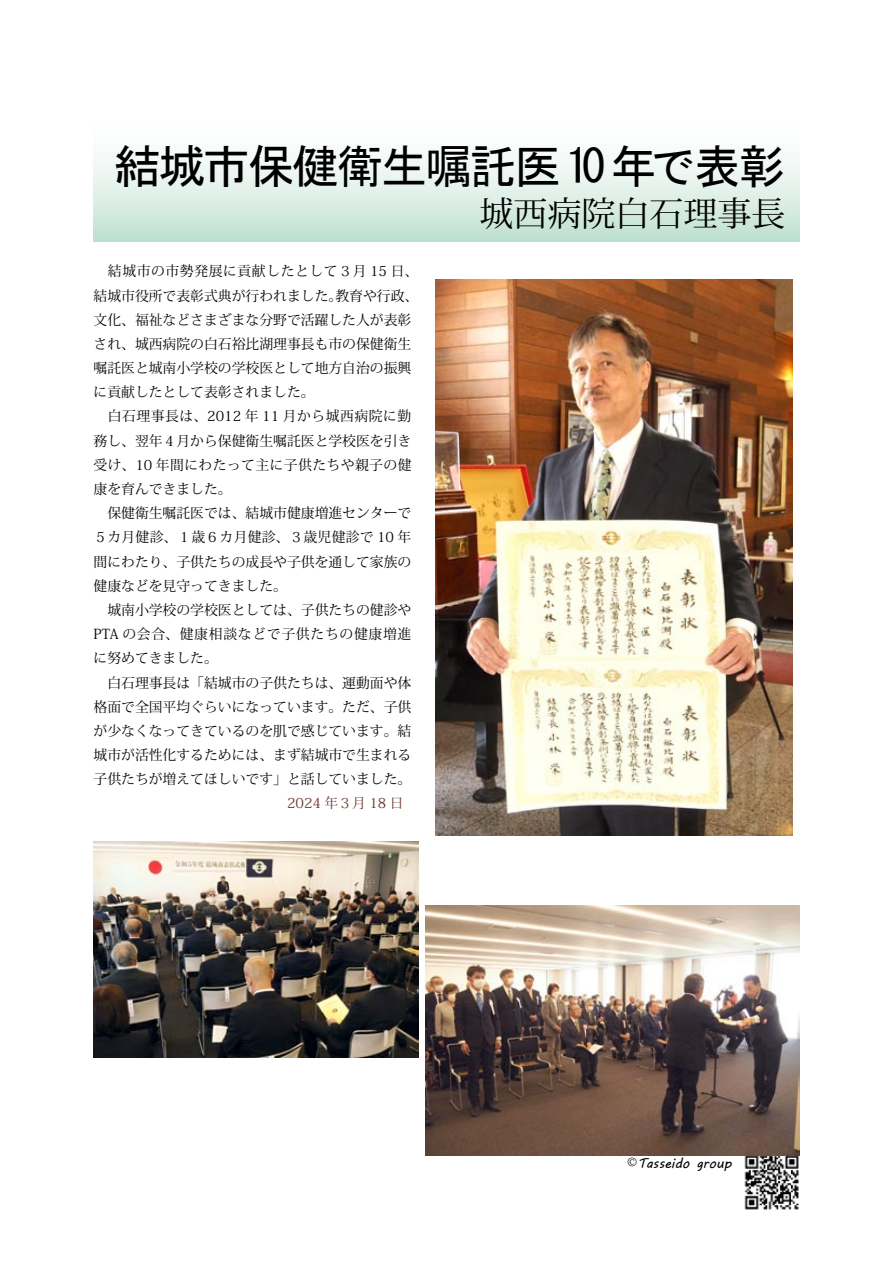
<style>
.page{position:relative;width:893px;height:1263px;background:#fff}
.page>*{position:absolute;margin:0;border:0;box-sizing:border-box;transform-origin:0 0}
.t1{font:46.8px "MS Gothic";letter-spacing:-.05em;color:#000}
.t2{font:34.05px "Koz Min Pro";color:#000}
.t3{font:13.8px/24.2px "Koz Min Pro";color:#000}
.t4{font:13.8px/24.2px "Koz Min Pro";letter-spacing:.04em;color:#000;text-align:right}
.t5{font:13.8px "MV Boli";color:#000}
.s1{font-family:"Koz Min Pro"}
</style>
<div class="page">
<img style="left:738px;top:1149px;width:62px;height:61px">
<div style="left:94px;top:119px;width:705px;height:122px;background:linear-gradient(to bottom,#fff,#c4e3d4)"></div>
<img style="left:435px;top:279px;width:357px;height:557px">
<img style="left:94px;top:841px;width:325px;height:217px">
<img style="left:425px;top:906px;width:374px;height:249px">
<h1 class="t1" style="left:114px;top:143px;width:673px">結城市保健衛生嘱託医10 年で表彰</h1>
<h2 class="t2" style="left:479px;top:189px;width:308px">城西病院白石理事長</h2>
<p class="t4" style="left:94px;top:259px;width:326px">　結城市の市勢発展に貢献したとして３月 15 日、教育や行政、</p>
<p class="t3" style="left:94px;top:283px;width:319px">結城市役所で表彰式典が行われました。<br>文化、福祉などさまざまな分野で活躍した人が表彰され、城西病院の白石裕比湖理事長も市の保健衛生嘱託医と城南小学校の学校医として地方自治の振興に貢献したとして表彰されました。<br>　白石理事長は、2012 年 11 月から城西病院に勤務し、翌年４月から保健衛生嘱託医と学校医を引き受け、10 年間にわたって主に子供たちや親子の健康を育んできました。<br>　保健衛生嘱託医では、結城市健康増進センターで<br>５カ月健診、１歳６カ月健診、３歳児健診で 10 年間にわたり、子供たちの成長や子供を通して家族の健康などを見守ってきました。<br>　城南小学校の学校医としては、子供たちの健診や<br>PTA の会合、健康相談などで子供たちの健康増進に努めてきました。<br>　白石理事長は「結城市の子供たちは、運動面や体格面で全国平均ぐらいになっています。ただ、子供が少なくなってきているのを肌で感じています。結城市が活性化するためには、まず結城市で生まれる子供たちが増えてほしいです」と話していました。</p>
<p class="t5" style="left:627px;top:1154px;width:64px"><span class="s1">©</span>Tasseido</p>
<p class="t5" style="left:696px;top:1154px;width:37px">group</p>
</div>
